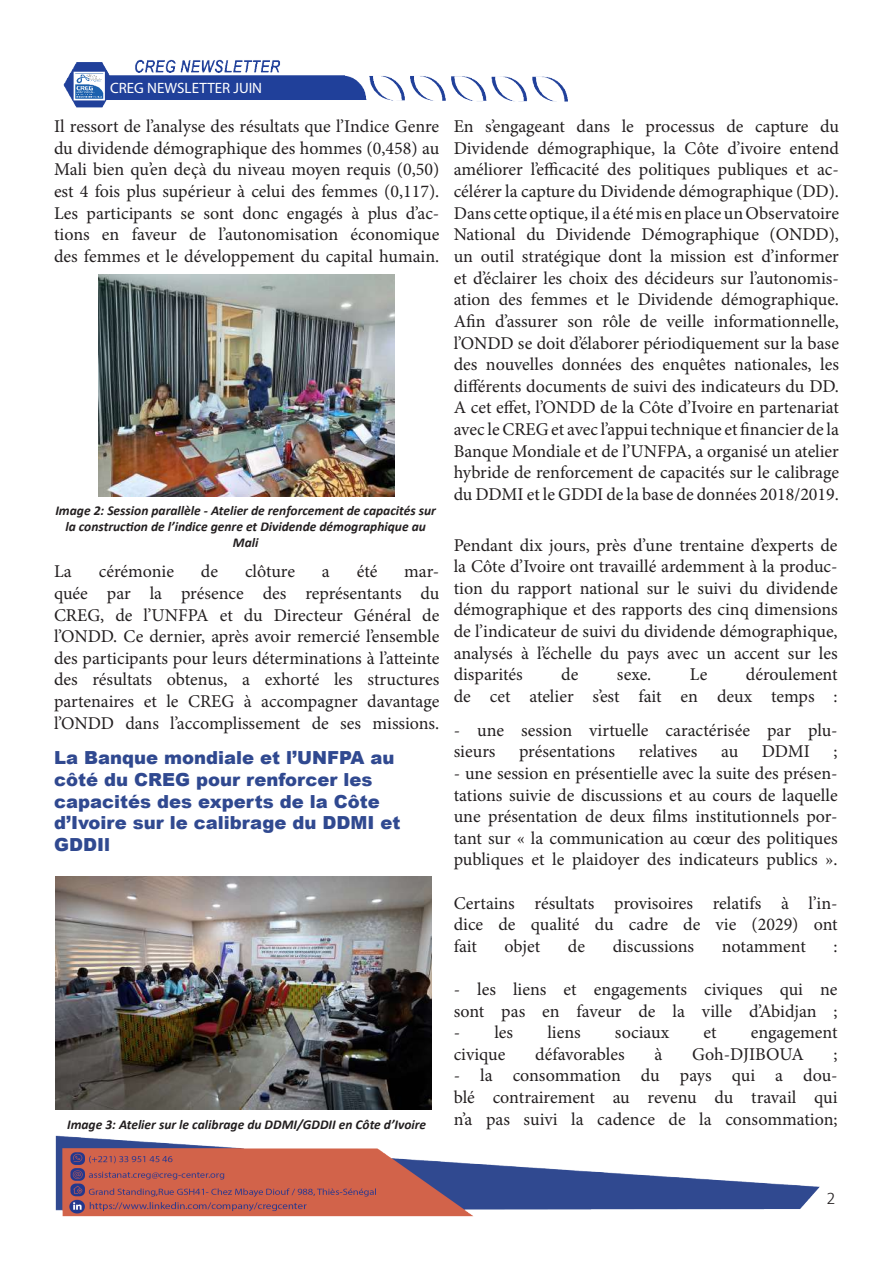
<style>
.page{position:relative;width:893px;height:1263px;background:#fff}
.page>*{position:absolute;margin:0;border:0;box-sizing:border-box;transform-origin:0 0}
.t1{font:18px/21.6px "Minion Pro";color:#231f20;text-align:justify}
.t2{font:900 18px/21.6px "Arial";color:#304990}
.t3{font:300 18px "Calibri";color:#231f20}
.t4{font:15px "Myriad Pro";color:#fff}
.t5{font:italic 700 13.5px/16.2px "Calibri";color:#231f20;text-align:center}
</style>
<div class="page">
<img style="left:63px;top:59px;width:505px;height:49px">
<img style="left:55px;top:1135px;width:765px;height:82px">
<div style="left:110px;top:82px;width:241px;height:15px;background:#20409a"></div>
<img style="left:55px;top:876px;width:377px;height:234px">
<img style="left:99px;top:275px;width:296px;height:221px">
<p class="t4" style="left:110px;top:79px;width:154px">CREG NEWSLETTER JUIN</p>
<p class="t1" style="left:54px;top:116px;width:387px">Il ressort de l’analyse des résultats que l’Indice Genre du dividende démographique des hommes (0,458) au Mali bien qu’en deçà du niveau moyen requis (0,50) est 4 fois plus supérieur à celui des femmes (0,117).<br>Les participants se sont donc engagés à plus d’ac&shy;tions en faveur de l’autonomisation économique des femmes et le développement du capital humain.</p>
<p class="t5" style="left:55px;top:501px;width:382px">Image 2: Session parallèle - Atelier de renforcement de capacités sur la construction de l’indice genre et Dividende démographique au<br>Mali</p>
<p class="t1" style="left:54px;top:561px;width:19px">La</p>
<p class="t1" style="left:99px;top:561px;width:77px">cérémonie</p>
<p class="t1" style="left:201px;top:561px;width:19px">de</p>
<p class="t1" style="left:245px;top:561px;width:52px">clôture</p>
<p class="t1" style="left:322px;top:561px;width:9px">a</p>
<p class="t1" style="left:357px;top:561px;width:22px">été</p>
<p class="t1" style="left:54px;top:561px;width:387px;text-indent:350px">mar&shy;quée par la présence des représentants du CREG, de l’UNFPA et du Directeur Général de l’ONDD. Ce dernier, après avoir remercié l’ensemble des participants pour leurs déterminations à l’atteinte des résultats obtenus, a exhorté les structures partenaires et le CREG à accompagner davantage l’ONDD dans l’accomplissement de ses missions.</p>
<p class="t2" style="left:54px;top:747px;width:348px">La Banque mondiale et l’UNFPA au côté du CREG pour renforcer les capacités des experts de la Côte d’Ivoire sur le calibrage du DDMI et<br>GDDIl</p>
<p class="t5" style="left:67px;top:1116px;width:361px">Image 3: Atelier sur le calibrage du DDMI/GDDII en Côte d’Ivoire</p>
<p class="t1" style="left:454px;top:116px;width:387px">En s’engageant dans le processus de capture du Dividende démographique, la Côte d’ivoire entend améliorer l’efficacité des politiques publiques et ac&shy;célérer la capture du Dividende démographique (DD).<br>Dans cette optique, il a été mis en place un Observatoire National du Dividende Démographique (ONDD), un outil stratégique dont la mission est d’informer et d’éclairer les choix des décideurs sur l’autonomis&shy;ation des femmes et le Dividende démographique.<br>Afin d’assurer son rôle de veille informationnelle,</p>
<p class="t1" style="left:454px;top:332px;width:387px">l’ONDD se doit d’élaborer périodiquement sur la base des nouvelles données des enquêtes nationales, les différents documents de suivi des indicateurs du DD.<br>A cet effet, l’ONDD de la Côte d’Ivoire en partenariat avec le CREG et avec l’appui technique et financier de la Banque Mondiale et de l’UNFPA, a organisé un atelier hybride de renforcement de capacités sur le calibrage du DDMI et le GDDI de la base de données 2018/2019.</p>
<p class="t1" style="left:454px;top:534px;width:385px">Pendant dix jours, près d’une trentaine d’experts de la Côte d’Ivoire ont travaillé ardemment à la produc&shy;tion du rapport national sur le suivi du dividende démographique et des rapports des cinq dimensions de l’indicateur de suivi du dividende démographique, analysés à l’échelle du pays avec un accent sur les disparités</p>
<p class="t1" style="left:454px;top:664px;width:385px;text-align:right">déroulement<br>de cet atelier s’est fait en deux temps :</p>
<p class="t1" style="left:454px;top:719px;width:385px">- une session virtuelle caractérisée par plu&shy;sieurs</p>
<p class="t1" style="left:561px;top:664px;width:19px">de</p>
<p class="t1" style="left:617px;top:664px;width:36px">sexe.</p>
<p class="t1" style="left:690px;top:664px;width:19px">Le</p>
<p class="t1" style="left:519px;top:741px;width:98px">présentations</p>
<p class="t1" style="left:639px;top:741px;width:60px">relatives</p>
<p class="t1" style="left:721px;top:741px;width:19px">au</p>
<p class="t1" style="left:762px;top:741px;width:50px">DDMI</p>
<p class="t1" style="left:833px;top:741px;width:6px">;</p>
<p class="t1" style="left:454px;top:762px;width:385px">- une session en présentielle avec la suite des présen&shy;tations suivie de discussions et au cours de laquelle une présentation de deux films institutionnels por&shy;tant sur « la communication au cœur des politiques publiques et le plaidoyer des indicateurs publics ».</p>
<p class="t1" style="left:454px;top:892px;width:385px">Certains résultats provisoires relatifs à l’in&shy;dice de qualité du cadre de vie (2029) ont fait</p>
<p class="t1" style="left:504px;top:935px;width:37px">objet</p>
<p class="t1" style="left:568px;top:935px;width:19px">de</p>
<p class="t1" style="left:613px;top:935px;width:83px">discussions</p>
<p class="t1" style="left:722px;top:935px;width:86px">notamment</p>
<p class="t1" style="left:833px;top:935px;width:6px">:</p>
<p class="t1" style="left:454px;top:978px;width:385px">- les liens et engagements civiques qui ne sont pas en faveur de la ville d’Abidjan ;</p>
<p class="t1" style="left:454px;top:1022px;width:61px">- les</p>
<p class="t1" style="left:547px;top:1022px;width:35px">liens</p>
<p class="t1" style="left:615px;top:1022px;width:56px">sociaux</p>
<p class="t1" style="left:703px;top:1022px;width:15px">et</p>
<p class="t1" style="left:751px;top:1022px;width:88px">engagement</p>
<p class="t1" style="left:454px;top:1043px;width:53px">civique</p>
<p class="t1" style="left:535px;top:1043px;width:91px">défavorables</p>
<p class="t1" style="left:654px;top:1043px;width:9px">à</p>
<p class="t1" style="left:692px;top:1043px;width:113px">Goh-DJIBOUA</p>
<p class="t1" style="left:833px;top:1043px;width:6px">;</p>
<p class="t1" style="left:454px;top:1065px;width:385px">- la consommation du pays qui a dou&shy;blé contrairement au revenu du travail qui n’a pas suivi la cadence de la consommation;</p>
<p class="t3" style="left:826px;top:1187px;width:11px">2</p>
</div>
